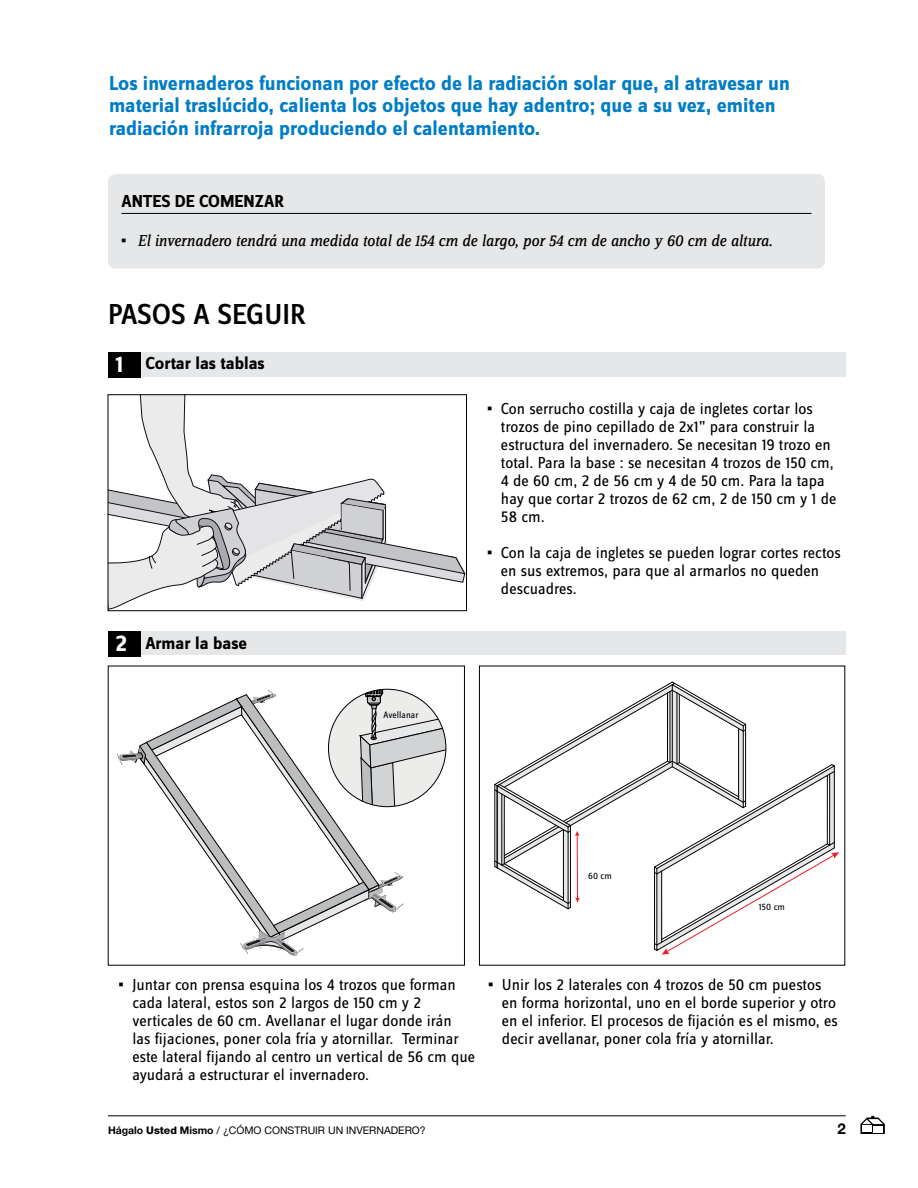
<style>
.page{position:relative;width:918px;height:1188px;background:#fff}
.page>*{position:absolute;margin:0;border:0;box-sizing:border-box;transform-origin:0 0}
.t1{font:500 30px "Zine Sans Dis";color:#000}
.t2{font:700 21px/22.5px "Zine Sans Dis";color:#007dc5}
.t3{font:700 18px "Zine Sans Dis";color:#000}
.t4{font:16.5px/18px "Zine Sans Dis";color:#000}
.t5{font:italic 16.5px "Zine Serif Dis";color:#000}
.t6{font:700 15px "Helvetica Neue LT Std";color:#000}
.t7{font:10.5px "Helvetica Neue LT Std";color:#000}
.t8{font:9.75px "Zine Sans Dis";color:#000}
.t9{font:9.6px "Zine Sans Dis";color:#000}
.s1{font-family:"Zine Sans Dis";font-weight:900;font-style:normal}
.s2{font-size:24px;color:#fff}
.s3{font-weight:900}
.s4{font-size:9.75px}
.s5{font-weight:700}
.s6{font-weight:800}
</style>
<div class="page">
<svg style="left:110px;top:397px;width:355px;height:212px"></svg>
<div style="left:108px;top:395px;width:359px;height:216px;border:1px solid #000"></div>
<hr style="left:108px;top:1116px;width:738px;height:1px;background:#000">
<svg style="left:860px;top:1116px;width:25px;height:18px"></svg>
<div style="left:862px;top:1126px;width:10px;height:6px;background:#fff"></div>
<div style="left:141px;top:352px;width:705px;height:25px;background:#e6e7e8"></div>
<div style="left:108px;top:352px;width:33px;height:26px;background:#000"></div>
<div style="left:141px;top:631px;width:705px;height:24px;background:#e6e7e8"></div>
<div style="left:108px;top:631px;width:33px;height:26px;background:#000"></div>
<div style="left:108px;top:174px;width:717px;height:95px;background:#e6e7e8;border-radius:8px"></div>
<hr style="left:122px;top:213px;width:690px;height:1px;background:#000">
<svg style="left:117px;top:689px;width:329px;height:267px"></svg>
<svg style="left:494px;top:681px;width:345px;height:274px"></svg>
<p class="t2" style="left:109px;top:73px;width:682px">Los invernaderos funcionan por efecto de la radiación solar que, al atravesar un material traslúcido, calienta los objetos que hay adentro; que a su vez, emiten radiación infrarroja produciendo el calentamiento.</p>
<p class="t3" style="left:122px;top:192px;width:164px">Antes de Comenzar</p>
<p class="t5" style="left:121px;top:233px;width:653px"><span class="s1">•</span> El invernadero tendrá una medida total de 154 cm de largo, por 54 cm de ancho y 60 cm de altura.</p>
<h1 class="t1" style="left:108px;top:299px;width:199px">PASOS A SEGUIR</h1>
<p class="t3" style="left:116px;top:354px;width:151px"><span class="s2">1</span> Cortar las tablas</p>
<p class="t3" style="left:116px;top:633px;width:133px"><span class="s2">2</span> Armar la base</p>
<p class="t9" style="left:383px;top:710px;width:37px">Avellanar</p>
<p class="t4" style="left:501px;top:400px;width:337px;text-indent:-13px"><span class="s3">•</span> Con serrucho costilla y caja de ingletes cortar los trozos de pino cepillado de 2x1” para construir la estructura del invernadero. Se necesitan 19 trozo en total. Para la base : se necesitan 4 trozos de 150 cm, 4 de 60 cm, 2 de 56 cm y 4 de 50 cm. Para la tapa hay que cortar 2 trozos de 62 cm, 2 de 150 cm y 1 de 58 cm.</p>
<p class="t4" style="left:501px;top:544px;width:341px;text-indent:-13px"><span class="s3">•</span> Con la caja de ingletes se pueden lograr cortes rectos en sus extremos, para que al armarlos no queden descuadres.</p>
<p class="t9" style="left:561px;top:870px;width:52px">60 cm <span class="s4">60 cm</span></p>
<p class="t8" style="left:759px;top:902px;width:28px">150 cm</p>
<p class="t4" style="left:132px;top:976px;width:344px;text-indent:-13px"><span class="s3">•</span> Juntar con prensa esquina los 4 trozos que forman cada lateral, estos son 2 largos de 150 cm y 2 verticales de 60 cm. Avellanar el lugar donde irán<br>las fijaciones, poner cola fría y atornillar. Terminar este lateral fijando al centro un vertical de 56 cm que ayudará a estructurar el invernadero.</p>
<p class="t4" style="left:502px;top:976px;width:337px;text-indent:-13px"><span class="s3">•</span> Unir los 2 laterales con 4 trozos de 50 cm puestos en forma horizontal, uno en el borde superior y otro en el inferior. El procesos de fijación es el mismo, es decir avellanar, poner cola fría y atornillar.</p>
<p class="t7" style="left:108px;top:1124px;width:319px"><span class="s5">Hágalo</span> <span class="s6">Usted</span> <span class="s5">Mismo</span> / ¿CÓMO CONSTRUIR UN INVERNADERO?</p>
<p class="t6" style="left:838px;top:1119px;width:10px">2</p>
</div>
